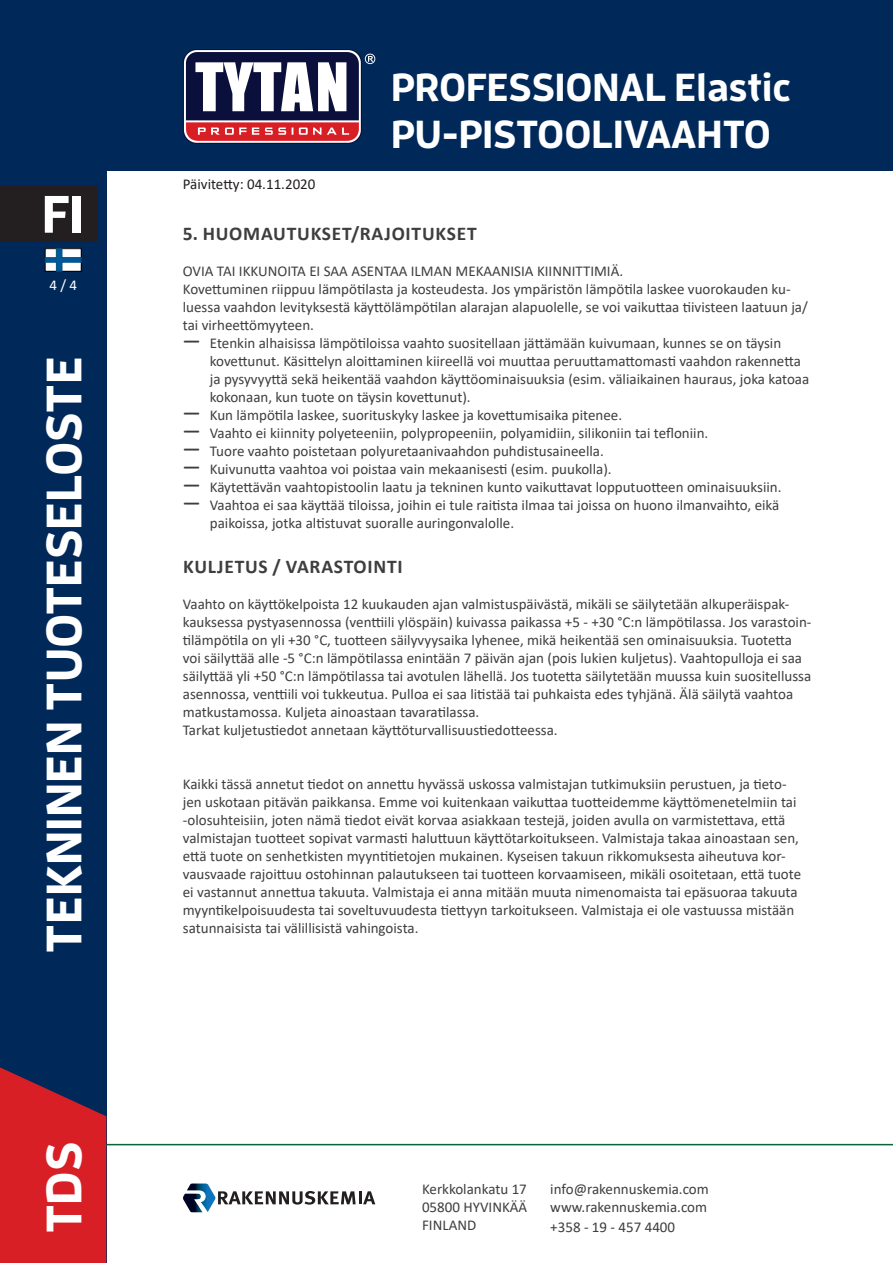
<style>
.page{position:relative;width:893px;height:1263px;background:#fff}
.page>*{position:absolute;margin:0;border:0;box-sizing:border-box;transform-origin:0 0}
.t1{font:700 52.5px "Enzo OT";color:#fff}
.t2{font:700 49.5px "Enzo OT";color:#fff}
.t3{font:700 39px/46.8px "Enzo OT";color:#fff}
.technical_data_parag{font:700 19.5px "Calibri";letter-spacing:.04em;color:#3e3e3f}
.technical_data_parag-2{font:15px/18px "Calibri";color:#3e3e3f}
.t4{font:15px "Calibri";color:#231f20}
.t5{font:15px "Calibri";color:#fff}
.s1{font-weight:700;font-size:19.5px}
</style>
<div class="page">
<div style="left:0;top:0;width:893px;height:170px;background:#002959"></div>
<div style="left:0;top:170px;width:106px;height:1093px;background:#002959"></div>
<svg style="left:0;top:1067px;width:106px;height:196px;background:#bd202c"></svg>
<hr style="left:106px;top:1144px;width:787px;height:1px;background:#0d6434">
<div style="left:0;top:186px;width:98px;height:55px;background:#231f20"></div>
<svg style="left:183px;top:49px;width:179px;height:95px"></svg>
<div style="left:184px;top:50px;width:177px;height:93px;background:#fff;border-radius:13px"></div>
<svg style="left:365px;top:54px;width:10px;height:10px"></svg>
<svg style="left:186px;top:52px;width:173px;height:89px"></svg>
<svg style="left:45px;top:248px;width:36px;height:23px"></svg>
<svg style="left:183px;top:1183px;width:192px;height:29px"></svg>
<h1 class="t1" style="left:42px;top:181px;width:44px">FI</h1>
<p class="t5" style="left:49px;top:275px;width:29px">4 / 4</p>
<h2 class="t2" style="left:33px;top:952px;width:597px;rotate:-90deg">TEKNINEN TUOTESELOSTE</h2>
<h2 class="t2" style="left:33px;top:1233px;width:93px;rotate:-90deg">TDS</h2>
<h3 class="t3" style="left:391px;top:63px;width:401px">PROFESSIONAL Elastic<br>PU-PISTOOLIVAAHTO</h3>
<p class="t4" style="left:183px;top:173px;width:134px">Päivitetty: 04.11.2020</p>
<p class="technical_data_parag" style="left:183px;top:220px;width:295px">5. HUOMAUTUKSET/RAJOITUKSET</p>
<p class="technical_data_parag-2" style="left:183px;top:262px;width:442px">OVIA TAI IKKUNOITA EI SAA ASENTAA ILMAN MEKAANISIA KIINNITTIMIÄ.</p>
<p class="technical_data_parag-2" style="left:183px;top:280px;width:626px">Kovettuminen riippuu lämpötilasta ja kosteudesta. Jos ympäristön lämpötila laskee vuorokauden ku&shy;luessa vaahdon levityksestä käyttölämpötilan alarajan alapuolelle, se voi vaikuttaa tiivisteen laatuun ja/ tai virheettömyyteen.</p>
<p class="technical_data_parag-2" style="left:210px;top:334px;width:601px;text-indent:-27px"><span class="s1">͹</span> Etenkin alhaisissa lämpötiloissa vaahto suositellaan jättämään kuivumaan, kunnes se on täysin kovettunut. Käsittelyn aloittaminen kiireellä voi muuttaa peruuttamattomasti vaahdon rakennetta ja pysyvyyttä sekä heikentää vaahdon käyttöominaisuuksia (esim. väliaikainen hauraus, joka katoaa kokonaan, kun tuote on täysin kovettunut).</p>
<p class="technical_data_parag-2" style="left:183px;top:406px;width:441px"><span class="s1">͹</span> Kun lämpötila laskee, suorituskyky laskee ja kovettumisaika pitenee.</p>
<p class="technical_data_parag-2" style="left:183px;top:424px;width:527px"><span class="s1">͹</span> Vaahto ei kiinnity polyeteeniin, polypropeeniin, polyamidiin, silikoniin tai tefloniin.</p>
<p class="technical_data_parag-2" style="left:183px;top:442px;width:422px"><span class="s1">͹</span> Tuore vaahto poistetaan polyuretaanivaahdon puhdistusaineella.</p>
<p class="technical_data_parag-2" style="left:183px;top:460px;width:430px"><span class="s1">͹</span> Kuivunutta vaahtoa voi poistaa vain mekaanisesti (esim. puukolla).</p>
<p class="technical_data_parag-2" style="left:183px;top:478px;width:600px"><span class="s1">͹</span> Käytettävän vaahtopistoolin laatu ja tekninen kunto vaikuttavat lopputuotteen ominaisuuksiin.</p>
<p class="technical_data_parag-2" style="left:210px;top:496px;width:571px;text-indent:-27px"><span class="s1">͹</span> Vaahtoa ei saa käyttää tiloissa, joihin ei tule raitista ilmaa tai joissa on huono ilmanvaihto, eikä paikoissa, jotka altistuvat suoralle auringonvalolle.</p>
<p class="technical_data_parag" style="left:183px;top:553px;width:221px">KULJETUS / VARASTOINTI</p>
<p class="technical_data_parag-2" style="left:183px;top:595px;width:630px">Vaahto on käyttökelpoista 12 kuukauden ajan valmistuspäivästä, mikäli se säilytetään alkuperäispak&shy;kauksessa pystyasennossa (venttiili ylöspäin) kuivassa paikassa +5 - +30 °C:n lämpötilassa. Jos varastoin&shy;tilämpötila on yli +30 °C, tuotteen säilyvyysaika lyhenee, mikä heikentää sen ominaisuuksia. Tuotetta voi säilyttää alle -5 °C:n lämpötilassa enintään 7 päivän ajan (pois lukien kuljetus). Vaahtopulloja ei saa säilyttää yli +50 °C:n lämpötilassa tai avotulen lähellä. Jos tuotetta säilytetään muussa kuin suositellussa asennossa, venttiili voi tukkeutua. Pulloa ei saa litistää tai puhkaista edes tyhjänä. Älä säilytä vaahtoa matkustamossa. Kuljeta ainoastaan tavaratilassa.</p>
<p class="technical_data_parag-2" style="left:183px;top:721px;width:376px">Tarkat kuljetustiedot annetaan käyttöturvallisuustiedotteessa.</p>
<p class="technical_data_parag-2" style="left:183px;top:775px;width:620px">Kaikki tässä annetut tiedot on annettu hyvässä uskossa valmistajan tutkimuksiin perustuen, ja tieto&shy;jen uskotaan pitävän paikkansa. Emme voi kuitenkaan vaikuttaa tuotteidemme käyttömenetelmiin tai -olosuhteisiin, joten nämä tiedot eivät korvaa asiakkaan testejä, joiden avulla on varmistettava, että valmistajan tuotteet sopivat varmasti haluttuun käyttötarkoitukseen. Valmistaja takaa ainoastaan sen, että tuote on senhetkisten myyntitietojen mukainen. Kyseisen takuun rikkomuksesta aiheutuva kor&shy;vausvaade rajoittuu ostohinnan palautukseen tai tuotteen korvaamiseen, mikäli osoitetaan, että tuote ei vastannut annettua takuuta. Valmistaja ei anna mitään muuta nimenomaista tai epäsuoraa takuuta myyntikelpoisuudesta tai soveltuvuudesta tiettyyn tarkoitukseen. Valmistaja ei ole vastuussa mistään satunnaisista tai välillisistä vahingoista.</p>
<p class="technical_data_parag-2" style="left:422px;top:1180px;width:107px;text-align:justify">Kerkkolankatu 17<br>05800 HYVINKÄÄ FINLAND</p>
<p class="technical_data_parag-2" style="left:550px;top:1180px;width:160px;line-height:18.6px;text-align:justify">info@rakennuskemia.com www.rakennuskemia.com +358 - 19 - 457 4400</p>
</div>
